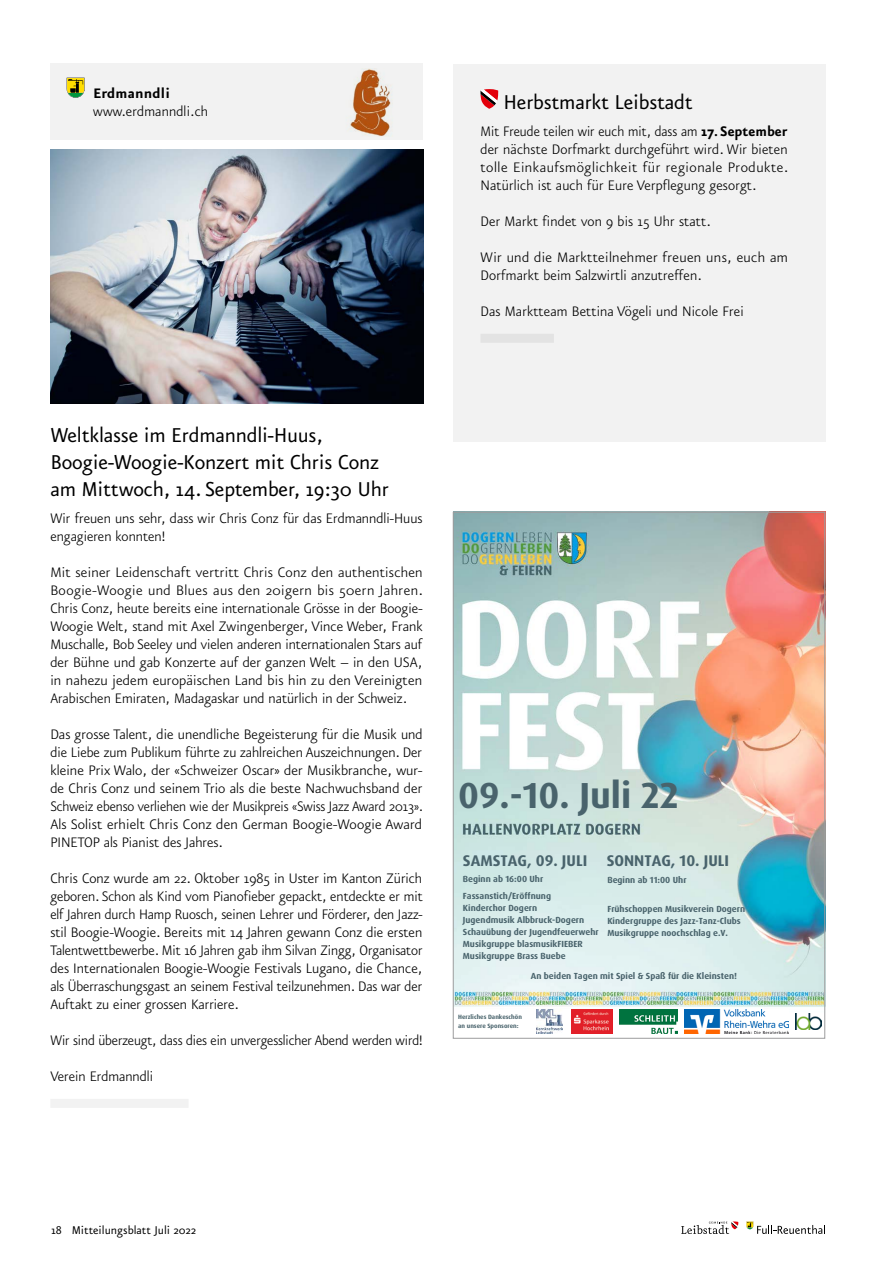
<style>
.page{position:relative;width:893px;height:1263px;background:#fff}
.page>*{position:absolute;margin:0;border:0;box-sizing:border-box;transform-origin:0 0}
.t1{font:700 36.3px "Dax OT";color:#49636c}
.t2{font:24px/27px "Eureka Sans";letter-spacing:-.01em;color:#000}
.t3{font:300 16.5px/18px "Eureka Sans";color:#000}
.t4{font:300 16.5px/18px "Eureka Sans";color:#000;text-align:justify;scale:.96 1}
.t5{font:300 16.5px/36px "Eureka Sans";letter-spacing:.02em;color:#000}
.t6{font:700 16.5px "Eureka Sans";letter-spacing:.01em;color:#000}
.t7{font:700 15.45px "Dax OT";color:#49636c}
.t8{font:13.5px "Eureka Sans";color:#000}
.t9{font:700 8.85px/12.1px "Dax OT";color:#49636c}
.t10{font:700 6.15px/8.7px "Dax OT";color:#49636c}
.s1{font-weight:700}
</style>
<div class="page">
<svg style="left:746px;top:1221px;width:79px;height:13px"></svg>
<svg style="left:681px;top:1221px;width:57px;height:13px"></svg>
<img style="left:455px;top:514px;width:368px;height:520px">
<img style="left:620px;top:1009px;width:57px;height:24px">
<img style="left:796px;top:1014px;width:25px;height:16px">
<img style="left:572px;top:1009px;width:41px;height:25px">
<img style="left:536px;top:1009px;width:26px;height:24px">
<img style="left:684px;top:1009px;width:104px;height:24px">
<div style="left:453px;top:64px;width:372px;height:378px;background:#f2f2f2"></div>
<div style="left:480px;top:334px;width:74px;height:9px;background:#e3e3e3"></div>
<svg style="left:480px;top:89px;width:18px;height:20px"></svg>
<div style="left:51px;top:64px;width:372px;height:76px;background:#f2f2f2"></div>
<svg style="left:67px;top:78px;width:18px;height:20px"></svg>
<div style="left:50px;top:1099px;width:139px;height:9px;background:#f2f2f2"></div>
<img style="left:350px;top:69px;width:41px;height:67px">
<img style="left:51px;top:150px;width:372px;height:253px">
<p class="t6" style="left:93px;top:85px;width:78px">Erdmanndli</p>
<p class="t3" style="left:93px;top:103px;width:116px">www.erdmanndli.ch</p>
<h2 class="t2" style="left:503px;top:89px;width:191px">Herbstmarkt Leibstadt</h2>
<p class="t4" style="left:480px;top:123px;width:322px">Mit Freude teilen wir euch mit, dass am <span class="s1">17. September </span>der nächste Dorfmarkt durchgeführt wird. Wir bieten tolle Einkaufsmöglichkeit für regionale Produkte.<br>Natürlich ist auch für Eure Verpflegung gesorgt.</p>
<p class="t5" style="left:480px;top:204px;width:309px">Der Markt findet von 9 bis 15 Uhr statt.<br>Wir und die Marktteilnehmer freuen uns, euch am</p>
<p class="t3" style="left:480px;top:258px;width:265px;line-height:36px">Dorfmarkt beim Salzwirtli anzutreffen.<br>Das Marktteam Bettina Vögeli und Nicole Frei</p>
<h2 class="t2" style="left:50px;top:422px;width:340px">Weltklasse im Erdmanndli-Huus,<br>Boogie-Woogie-Konzert mit Chris Conz am Mittwoch, 14. September, 19:30 Uhr</h2>
<p class="t3" style="left:50px;top:510px;width:374px">Wir freuen uns sehr, dass wir Chris Conz für das Erdmanndli-Huus engagieren konnten!</p>
<p class="t3" style="left:50px;top:564px;width:374px;text-align:justify">Mit seiner Leidenschaft vertritt Chris Conz den authentischen Boogie-Woogie und Blues aus den 20igern bis 50ern Jahren.<br>Chris Conz, heute bereits eine internationale Grösse in der Boogie-Woogie Welt, stand mit Axel Zwingenberger, Vince Weber, Frank Muschalle, Bob Seeley und vielen anderen internationalen Stars auf der Bühne und gab Konzerte auf der ganzen Welt – in den USA, in nahezu jedem europäischen Land bis hin zu den Vereinigten Arabischen Emiraten, Madagaskar und natürlich in der Schweiz.</p>
<p class="t3" style="left:50px;top:726px;width:374px;text-align:justify">Das grosse Talent, die unendliche Begeisterung für die Musik und die Liebe zum Publikum führte zu zahlreichen Auszeichnungen. Der kleine Prix Walo, der «Schweizer Oscar» der Musikbranche, wur&shy;de Chris Conz und seinem Trio als die beste Nachwuchsband der Schweiz ebenso verliehen wie der Musikpreis «Swiss Jazz Award 2013».<br>Als Solist erhielt Chris Conz den German Boogie-Woogie Award PINETOP als Pianist des Jahres.</p>
<p class="t3" style="left:50px;top:870px;width:374px;text-align:justify">Chris Conz wurde am 22. Oktober 1985 in Uster im Kanton Zürich geboren. Schon als Kind vom Pianofieber gepackt, entdeckte er mit elf Jahren durch Hamp Ruosch, seinen Lehrer und Förderer, den Jazz&shy;stil Boogie-Woogie. Bereits mit 14 Jahren gewann Conz die ersten Talentwettbewerbe. Mit 16 Jahren gab ihm Silvan Zingg, Organisator des Internationalen Boogie-Woogie Festivals Lugano, die Chance, als Überraschungsgast an seinem Festival teilzunehmen. Das war der Auftakt zu einer grossen Karriere.</p>
<p class="t3" style="left:50px;top:1023px;width:373px;line-height:36px">Wir sind überzeugt, dass dies ein unvergesslicher Abend werden wird!<br>Verein Erdmanndli</p>
<h1 class="t1" style="left:458px;top:772px;width:222px">09.-10. Juli 22</h1>
<p class="t7" style="left:463px;top:851px;width:268px">SAMSTAG, 09. JULI SONNTAG, 10. JULI</p>
<p class="t9" style="left:463px;top:871px;width:90px;line-height:16.2px">Beginn ab 16:00 Uhr<br>Fassanstich/Eröffnung</p>
<p class="t9" style="left:463px;top:902px;width:137px">Kinderchor Dogern<br>Jugendmusik Albbruck-Dogern<br>Schauübung der Jugendfeuerwehr<br>Musikgruppe blasmusikFIEBER<br>Musikgruppe Brass Buebe</p>
<p class="t9" style="left:607px;top:874px;width:81px">Beginn ab 11:00 Uhr</p>
<p class="t9" style="left:607px;top:902px;width:139px">Frühschoppen Musikverein Dogern<br>Kindergruppe des Jazz-Tanz-Clubs<br>Musikgruppe noochschlag e.V.</p>
<p class="t9" style="left:531px;top:970px;width:208px">An beiden Tagen mit Spiel &amp; Spaß für die Kleinsten!</p>
<p class="t10" style="left:458px;top:1013px;width:65px">Herzliches Dankeschön an unsere Sponsoren:</p>
<p class="t8" style="left:51px;top:1223px;width:147px">18 Mitteilungsblatt Juli 2022</p>
</div>
